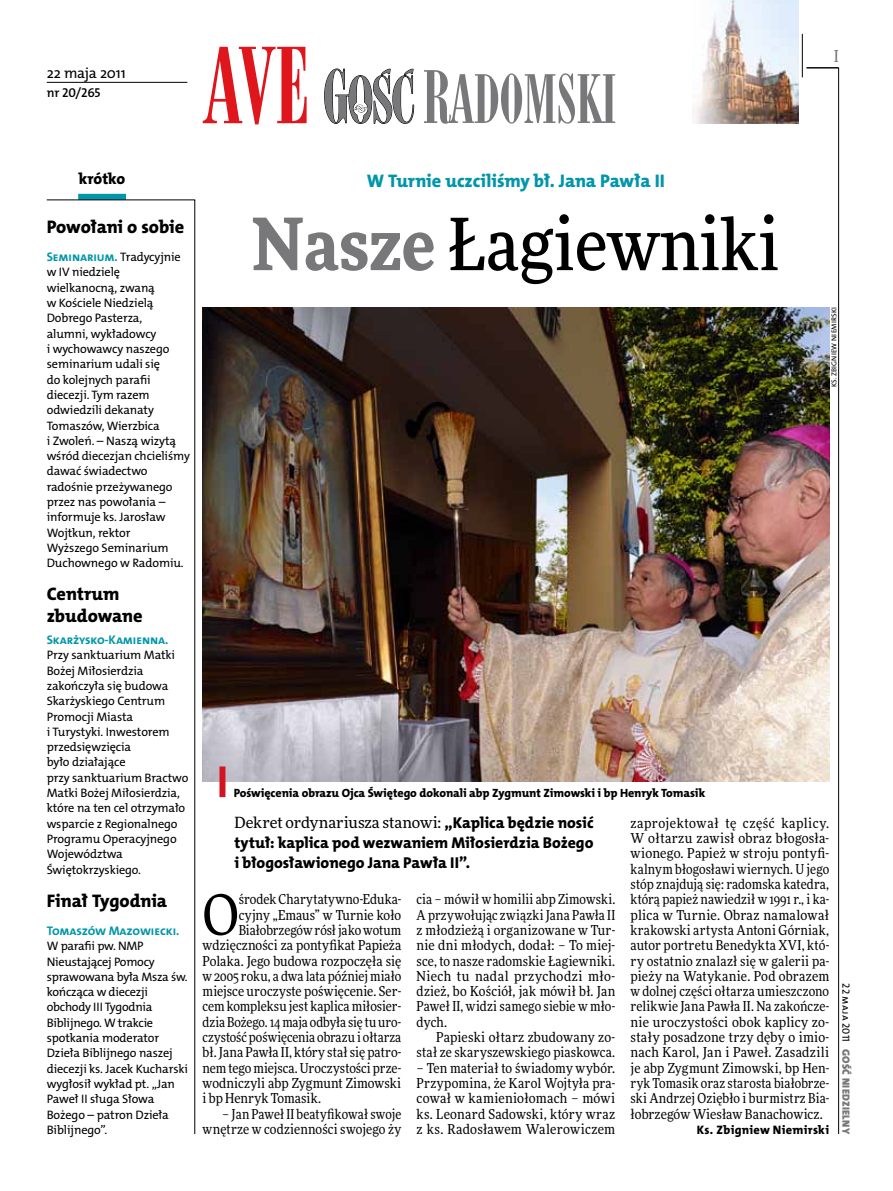
<style>
.page{position:relative;width:893px;height:1191px;background:#fff}
.page>*{position:absolute;margin:0;border:0;box-sizing:border-box;transform-origin:0 0}
.t1{font:500 72px "Freeday Narrow";color:#000}
.t2{font:55.95px "Freeday Narrow News";color:#000}
.t3{font:18.3px/21.6px "The Mix HP8 Ex Bld";letter-spacing:-.005em;color:#000}
.t4{font:18.3px "The Mix HP8 Ex Bld";letter-spacing:-.005em;color:#0096aa}
.t5{font:500 16.5px "Freeday Narrow";color:#787779;scale:.9 1}
.t6{font:15.75px/20.4px "The Mix HP8 Ex Bld";letter-spacing:-.005em;color:#000}
.t7{font:15.45px "Freeday News";letter-spacing:-.005em;color:#000}
.t8{font:14.85px "The Mix HP5 Plain";letter-spacing:-.015em;color:#000}
.t9{font:13.65px/15.3px "Freeday Narrow News";letter-spacing:.005em;color:#000;text-align:justify}
.t10{font:12.9px "The Mix HP6 Se Bld";letter-spacing:-.015em;color:#000}
.t11{font:12.6px "The Mix HP7 Bld";letter-spacing:-.01em;color:#0096aa}
.t12{font:12.3px/15.3px "The Mix HP5 Plain";letter-spacing:-.01em;color:#000}
.t13{font:12.3px "The Mix HP8 Ex Bld";letter-spacing:.02em;color:#000}
.t14{font:12px "The Mix HP8 Ex Bld";letter-spacing:-.005em;color:#000}
.t15{font:10.5px "The Mix HP9 Blk";letter-spacing:.025em;color:#787779}
.t16{font:10.5px "The Mix HP5 Plain";color:#000}
.t17{font:7.2px "The Mix HP5 Plain";letter-spacing:.015em;color:#000}
.s1{font-family:"The Mix HP5 Plain";font-size:12.3px;color:#000}
.s2{font-weight:900;color:#787779}
.s3{font-family:"The Mix HP8 Ex Bld";font-size:15.75px}
</style>
<div class="page">
<hr style="left:838px;top:68px;width:1px;height:1066px;background:#000">
<hr style="left:802px;top:34px;width:1px;height:43px;background:#000">
<hr style="left:806px;top:68px;width:33px;height:1px;background:#000">
<img style="left:692px;top:0;width:106px;height:123px">
<svg style="left:324px;top:68px;width:90px;height:56px"></svg>
<svg style="left:424px;top:70px;width:191px;height:54px"></svg>
<svg style="left:203px;top:47px;width:104px;height:77px"></svg>
<hr style="left:47px;top:82px;width:140px;height:1px;background:#000">
<div style="left:78px;top:194px;width:48px;height:6px;background:#0096aa"></div>
<svg style="left:46px;top:199px;width:149px;height:935px"></svg>
<img style="left:203px;top:307px;width:626px;height:475px">
<div style="left:219px;top:766px;width:6px;height:31px;background:#d3151f"></div>
<p class="t8" style="left:47px;top:63px;width:80px">22 maja 2011</p>
<p class="t10" style="left:47px;top:85px;width:55px">nr 20/265</p>
<p class="t5" style="left:834px;top:46px;width:6px">I</p>
<p class="t6" style="left:79px;top:168px;width:48px">krótko</p>
<h3 class="t3" style="left:47px;top:216px;width:139px">Powołani o sobie</h3>
<p class="t11" style="left:47px;top:249px;width:135px">Seminarium. <span class="s1">Tradycyjnie</span></p>
<p class="t12" style="left:47px;top:265px;width:145px">w IV niedzielę wielkanocną, zwaną<br>w Kościele Niedzielą<br>Dobrego Pasterza,<br>alumni, wykładowcy<br>i wychowawcy naszego seminarium udali się<br>do kolejnych parafii diecezji. Tym razem odwiedzili dekanaty<br>Tomaszów, Wierzbica<br>i Zwoleń. – N aszą wizytą wśród diecezjan chcieliśmy dawać świadectwo radośnie przeżywanego przez nas powołania – informuje ks. Jarosław<br>Wojtkun, rektor<br>Wyższego Seminarium<br>Duchownego w Radomiu.</p>
<h3 class="t3" style="left:47px;top:583px;width:97px">Centrum zbudowane</h3>
<p class="t11" style="left:47px;top:631px;width:123px">Skarżysko-Kamienna.</p>
<p class="t12" style="left:47px;top:647px;width:143px">Przy sanktuarium Matki<br>Bożej Miłosierdzia zakończyła się budowa<br>Skarżyskiego Centrum<br>Promocji Miasta<br>i Turystyki. I nwestorem przedsięwzięcia<br>było działające<br>przy sanktuarium Bractwo<br>Matki Bożej Miłosierdzia, które na ten cel otrzymało wsparcie z Regionalnego<br>Programu Operacyjnego<br>Województwa<br>Świętokrzyskiego.</p>
<h3 class="t3" style="left:47px;top:889px;width:122px">Finał Tygodnia</h3>
<p class="t11" style="left:47px;top:922px;width:134px">Tomaszów Mazowiecki.</p>
<p class="t12" style="left:47px;top:938px;width:143px">W parafii pw. NM P<br>N ieustającej Pomocy sprawowana była Msza św. kończąca w diecezji obchody III Tygodnia<br>Biblijnego. W trakcie spotkania moderator<br>Dzieła Biblijnego naszej diecezji ks. Jacek Kucharski wygłosił wykład pt. „Jan<br>Paweł II sługa Słowa<br>Bożego – patron Dzieła<br>Biblijnego”.</p>
<h3 class="t4" style="left:367px;top:169px;width:300px">W Turnie uczciliśmy bł. Jana Pawła II</h3>
<h1 class="t1" style="left:252px;top:199px;width:529px"><span class="s2">Nasze</span> Łagiewniki</h1>
<p class="t17" style="left:829px;top:387px;width:81px;rotate:-90deg">Ks. Zbigniew N iemirski</p>
<p class="t14" style="left:234px;top:785px;width:473px">Poświęcenia obrazu Ojca Świętego dokonali abp Zygmunt Zimowski i bp Henryk Tomasik</p>
<p class="t7" style="left:234px;top:812px;width:361px">Dekret ordynariusza stanowi: <span class="s3">„Kaplica będzie nosić</span></p>
<p class="t6" style="left:234px;top:832px;width:360px">tytuł: kaplica pod wezwaniem Miłosierdzia Bożego i błogosławionego Jana Pawła II”.</p>
<h2 class="t2" style="left:203px;top:880px;width:38px">O</h2>
<p class="t9" style="left:239px;top:891px;width:164px">środek Charytatywno-Eduka-</p>
<p class="t9" style="left:239px;top:907px;width:164px">cyjny „Emaus” w Turnie koło</p>
<p class="t9" style="left:239px;top:922px;width:164px">Białobrzegów rósł jako wotum</p>
<p class="t9" style="left:203px;top:937px;width:200px">wdzięczności za pontyfikat Papieża</p>
<p class="t9" style="left:203px;top:953px;width:200px">Polaka. Jego budowa rozpoczęła się</p>
<p class="t9" style="left:203px;top:968px;width:200px">w 2005 roku, a dwa lata później miało</p>
<p class="t9" style="left:203px;top:983px;width:200px">miejsce uroczyste poświęcenie. Ser-</p>
<p class="t9" style="left:203px;top:998px;width:200px">cem kompleksu jest kaplica miłosier-</p>
<p class="t9" style="left:203px;top:1014px;width:200px">dzia Bożego. 14 maja odbyła się tu uro-</p>
<p class="t9" style="left:203px;top:1029px;width:200px">czystość poświęcenia obrazu i ołtarza</p>
<p class="t9" style="left:203px;top:1044px;width:200px">bł. Jana Pawła II, który stał się patro-</p>
<p class="t9" style="left:203px;top:1060px;width:200px">nem tego miejsca. Uroczystości prze-</p>
<p class="t9" style="left:203px;top:1075px;width:200px">wodniczyli abp Zygmunt Zimowski</p>
<p class="t9" style="left:203px;top:1090px;width:120px">i bp Henryk Tomasik.</p>
<p class="t9" style="left:203px;top:1106px;width:200px;text-align:right">– Jan Paweł II beatyfikował swoje wnętrze w codzienności swojego ży</p>
<p class="t9" style="left:417px;top:891px;width:200px">cia – mówił w homilii abp Zimowski.<br>A przywołując związki Jana Pawła II z młodzieżą i organizowane w Tur&shy;nie dni młodych, dodał: – To miej&shy;sce, to nasze radomskie Łagiewniki.<br>Niech tu nadal przychodzi mło&shy;dzież, bo Kościół, jak mówił bł. Jan Paweł II, widzi samego siebie w mło&shy;dych.</p>
<p class="t9" style="left:417px;top:1029px;width:200px;text-align:right">Papieski ołtarz zbudowany zo&shy;stał ze skaryszewskiego piaskowca.</p>
<p class="t9" style="left:417px;top:1060px;width:200px">– Ten materiał to świadomy wybór.<br>Przypomina, że Karol Wojtyła pra&shy;cował w kamieniołomach – mówi ks. Leonard Sadowski, który wraz z ks. Radosławem Walerowiczem</p>
<p class="t9" style="left:630px;top:815px;width:200px">zaprojektował tę część kaplicy.<br>W ołtarzu zawisł obraz błogosła&shy;wionego. Papież w stroju pontyfi&shy;kalnym błogosławi wiernych. U jego stóp znajdują się: radomska katedra, którą papież nawiedził w 1991 r., i ka&shy;plica w Turnie. Obraz namalował krakowski artysta Antoni Górniak, autor portretu Benedykta XVI, któ&shy;ry ostatnio znalazł się w galerii pa&shy;pieży na Watykanie. Pod obrazem w dolnej części ołtarza umieszczono relikwie Jana Pawła II. Na zakończe&shy;nie uroczystości obok kaplicy zo&shy;stały posadzone trzy dęby o imio&shy;nach Karol, Jan i Paweł. Zasadzili je abp Zygmunt Zimowski, bp Hen&shy;ryk Tomasik oraz starosta białobrze&shy;ski Andrzej Oziębło i burmistrz Bia&shy;łobrzegów Wiesław Banachowicz.</p>
<p class="t13" style="left:697px;top:1122px;width:134px">Ks. Zbigniew Niemirski</p>
<p class="t16" style="left:853px;top:983px;width:61px;rotate:90deg">22 maja 2011</p>
<p class="t15" style="left:853px;top:1049px;width:86px;rotate:90deg">Gość Niedzielny</p>
</div>
